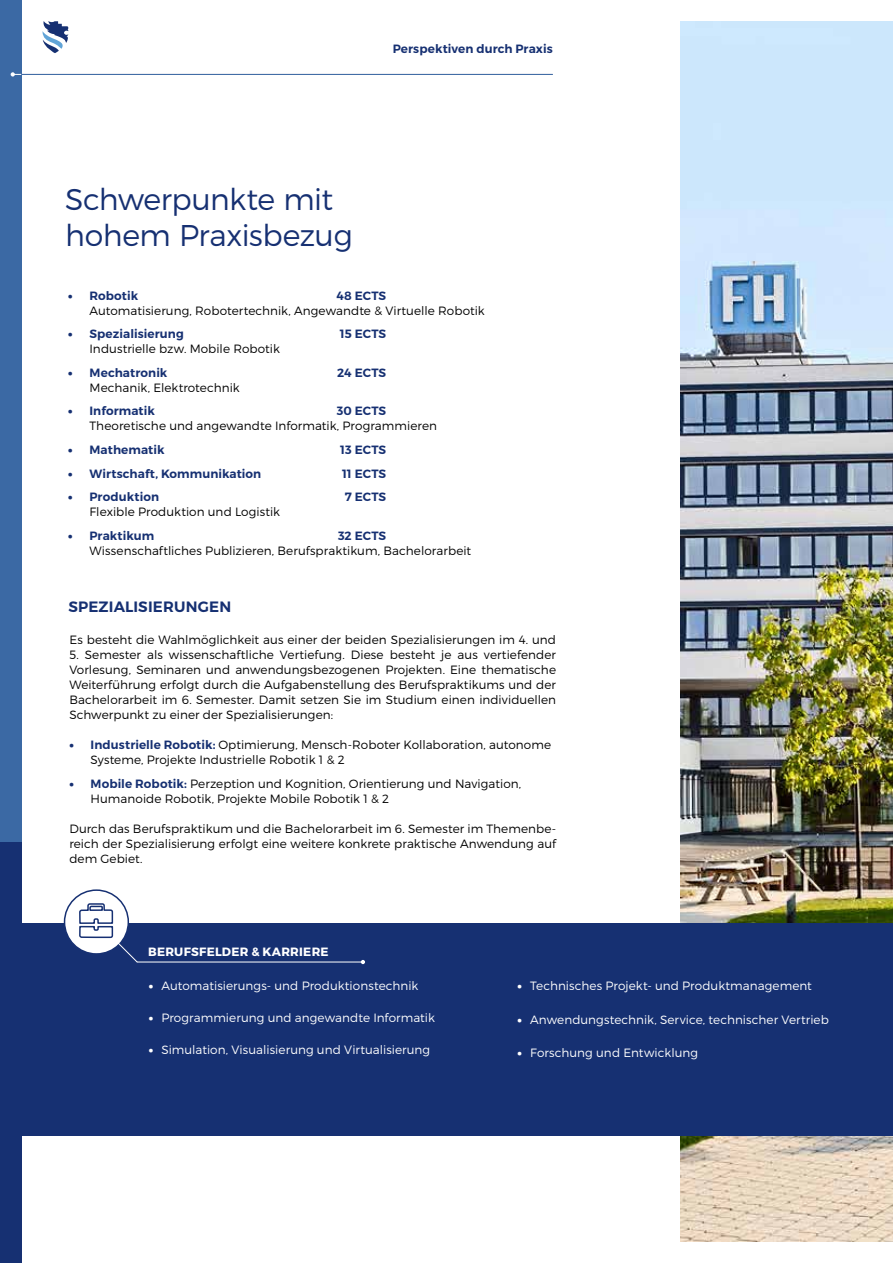
<style>
.page{position:relative;width:893px;height:1263px;background:#fff}
.page>*{position:absolute;margin:0;border:0;box-sizing:border-box;transform-origin:0 0}
.t1{font:300 30px/36px "Montserrat";letter-spacing:-.015em;color:#163072}
.t2{font:600 15px "Montserrat";letter-spacing:.015em;color:#163072}
.t3{font:300 12px/15px "Montserrat";letter-spacing:.005em;color:#000;text-align:justify}
.t4{font:300 12px "Montserrat";letter-spacing:.005em;color:#fff}
.t5{font:600 12px "Montserrat";letter-spacing:.005em;color:#163072}
.t6{font:700 12px "Montserrat";letter-spacing:.025em;color:#fff}
.s1{font-weight:900}
.s2{font-weight:900;color:#163072}
.s3{font-weight:600;color:#163072}
</style>
<div class="page">
<img style="left:680px;top:21px;width:213px;height:1220px">
<div style="left:0;top:0;width:21px;height:1263px;background:#163072"></div>
<div style="left:0;top:0;width:21px;height:842px;background:#3b69a4"></div>
<hr style="left:21px;top:74px;width:532px;height:1px;background:#61a4d7">
<svg style="left:11px;top:72px;width:10px;height:5px"></svg>
<svg style="left:43px;top:21px;width:25px;height:32px"></svg>
<div style="left:21px;top:923px;width:872px;height:212px;background:#163072"></div>
<div style="left:65px;top:890px;width:63px;height:64px;background:#fff;border-radius:50%"></div>
<div style="left:64px;top:889px;width:65px;height:66px;border:2px solid #163072;border-radius:50%"></div>
<svg style="left:361px;top:960px;width:4px;height:4px"></svg>
<hr style="left:137px;top:962px;width:226px;height:1px;background:#fff">
<svg style="left:78px;top:902px;width:60px;height:61px"></svg>
<p class="t5" style="left:393px;top:41px;width:162px">Perspektiven durch Praxis</p>
<h1 class="t1" style="left:65px;top:181px;width:289px">Schwerpunkte mit hohem Praxisbezug</h1>
<p class="t5" style="left:68px;top:288px;width:71px"><span class="s1">•</span> Robotik</p>
<p class="t5" style="left:336px;top:288px;width:51px">48 ECTS</p>
<p class="t3" style="left:90px;top:303px;width:397px">Automatisierung, Robotertechnik, Angewandte &amp; Virtuelle Robotik</p>
<p class="t5" style="left:68px;top:327px;width:117px"><span class="s1">•</span> Spezialisierung</p>
<p class="t5" style="left:340px;top:327px;width:48px">15 ECTS</p>
<p class="t3" style="left:90px;top:341px;width:192px">Industrielle bzw. Mobile Robotik</p>
<p class="t5" style="left:68px;top:365px;width:101px"><span class="s1">•</span> Mechatronik</p>
<p class="t5" style="left:337px;top:365px;width:51px">24 ECTS</p>
<p class="t3" style="left:90px;top:380px;width:152px">Mechanik, Elektrotechnik</p>
<p class="t5" style="left:68px;top:404px;width:88px"><span class="s1">•</span> Informatik</p>
<p class="t5" style="left:337px;top:404px;width:51px">30 ECTS</p>
<p class="t3" style="left:90px;top:418px;width:349px">Theoretische und angewandte Informatik, Programmieren</p>
<p class="t5" style="left:68px;top:442px;width:98px"><span class="s1">•</span> Mathematik</p>
<p class="t5" style="left:340px;top:442px;width:47px">13 ECTS</p>
<p class="t5" style="left:68px;top:466px;width:195px"><span class="s1">•</span> Wirtschaft, Kommunikation</p>
<p class="t5" style="left:342px;top:466px;width:46px">11 ECTS</p>
<p class="t5" style="left:68px;top:489px;width:92px"><span class="s1">•</span> Produktion</p>
<p class="t5" style="left:345px;top:489px;width:43px">7 ECTS</p>
<p class="t3" style="left:90px;top:504px;width:192px">Flexible Produktion und Logistik</p>
<p class="t5" style="left:68px;top:528px;width:88px"><span class="s1">•</span> Praktikum</p>
<p class="t5" style="left:338px;top:528px;width:50px">32 ECTS</p>
<p class="t3" style="left:90px;top:542px;width:383px">Wissenschaftliches Publizieren, Berufspraktikum, Bachelorarbeit</p>
<p class="t2" style="left:68px;top:597px;width:164px">SPEZIALISIERUNGEN</p>
<p class="t3" style="left:69px;top:632px;width:488px">Es besteht die Wahlmöglichkeit aus einer der beiden Spezialisierungen im 4. und</p>
<p class="t3" style="left:69px;top:647px;width:488px">5. Semester als wissenschaftliche Vertiefung. Diese besteht je aus vertiefender Vorlesung, Seminaren und anwendungsbezogenen Projekten. Eine thematische Weiterführung erfolgt durch die Aufgabenstellung des Berufspraktikums und der Bachelorarbeit im 6. Semester. Damit setzen Sie im Studium einen individuellen Schwerpunkt zu einer der Spezialisierungen:</p>
<p class="t3" style="left:91px;top:737px;width:462px;text-indent:-21px"><span class="s2">•</span> <span class="s3">Industrielle Robotik:</span> Optimierung, Mensch-Roboter Kollaboration, autonome<br>Systeme, Projekte Industrielle Robotik 1 &amp; 2</p>
<p class="t3" style="left:91px;top:776px;width:432px;text-indent:-21px"><span class="s2">•</span> <span class="s3">Mobile Robotik:</span> Perzeption und Kognition, Orientierung und Navigation,<br>Humanoide Robotik, Projekte Mobile Robotik 1 &amp; 2</p>
<p class="t3" style="left:69px;top:821px;width:488px">Durch das Berufspraktikum und die Bachelorarbeit im 6. Semester im Themenbe&shy;reich der Spezialisierung erfolgt eine weitere konkrete praktische Anwendung auf dem Gebiet.</p>
<p class="t6" style="left:148px;top:944px;width:182px">BERUFSFELDER &amp; KARRIERE</p>
<p class="t4" style="left:149px;top:978px;width:271px"><span class="s1">•</span> Automatisierungs- und Produktionstechnik</p>
<p class="t4" style="left:149px;top:1010px;width:288px"><span class="s1">•</span> Programmierung und angewandte Informatik</p>
<p class="t4" style="left:149px;top:1042px;width:283px"><span class="s1">•</span> Simulation, Visualisierung und Virtualisierung</p>
<p class="t4" style="left:517px;top:978px;width:296px"><span class="s1">•</span> Technisches Projekt- und Produktmanagement</p>
<p class="t4" style="left:517px;top:1012px;width:313px"><span class="s1">•</span> Anwendungstechnik, Service, technischer Vertrieb</p>
<p class="t4" style="left:517px;top:1045px;width:182px"><span class="s1">•</span> Forschung und Entwicklung</p>
</div>
